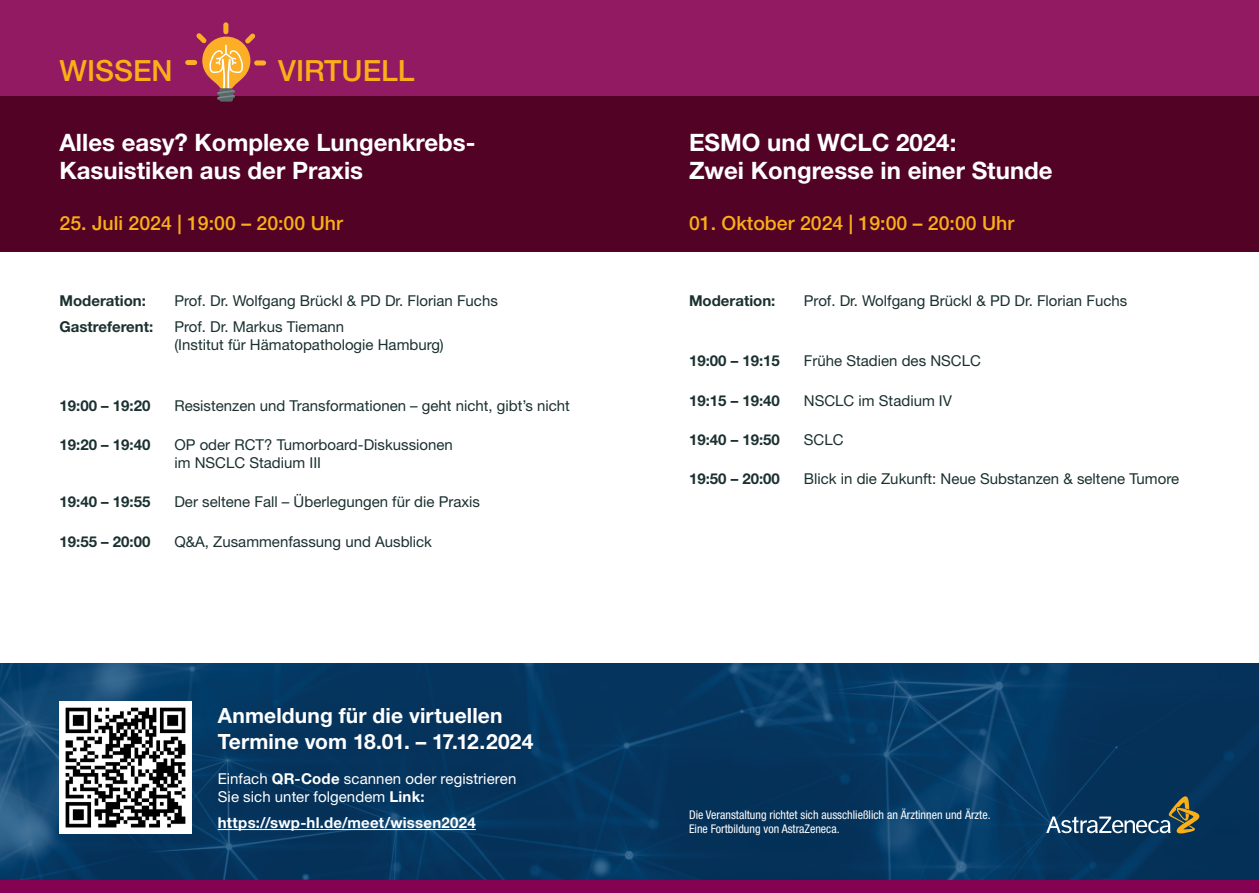
<style>
.page{position:relative;width:1259px;height:893px;background:#fff}
.page>*{position:absolute;margin:0;border:0;box-sizing:border-box;transform-origin:0 0}
.t1{font:500 29.25px "Helvetica Neue LT";color:#faaf18}
.t2{font:700 24px/28.8px "Helvetica Neue LT";color:#fff}
.t3{font:700 21px/25.2px "Helvetica Neue LT";letter-spacing:.005em;color:#fff}
.t4{font:500 19.5px "Helvetica Neue LT";color:#faaf18}
.t5{font:15px/18px "Helvetica Neue LT";color:#1b3030}
.t6{font:700 15px "Helvetica Neue LT";color:#1b3030}
.t7{font:15px/18px "Helvetica Neue LT";letter-spacing:.005em;color:#fff}
.t8{font:700 15px "Helvetica Neue LT";letter-spacing:.015em;color:#fff}
.t9{font:condensed 12px/14.4px "Helvetica Neue";color:#fff}
.s1{font-weight:700}
</style>
<div class="page">
<div style="left:0;top:0;width:1259px;height:252px;background:#911a63"></div>
<div style="left:0;top:96px;width:1259px;height:156px;background:#510225"></div>
<img style="left:0;top:663px;width:1259px;height:217px">
<hr style="left:218px;top:829px;width:258px;height:1px;background:#fff">
<div style="left:60px;top:701px;width:132px;height:133px;background:#fff"></div>
<img style="left:65px;top:707px;width:121px;height:121px">
<svg style="left:1046px;top:796px;width:156px;height:38px;background:#335369"></svg>
<div style="left:223px;top:22px;width:5px;height:12px;background:#fbae26;border-radius:3px"></div>
<div style="left:185px;top:60px;width:12px;height:5px;background:#fbae26;border-radius:3px"></div>
<div style="left:254px;top:60px;width:12px;height:6px;background:#fbae26;border-radius:3px"></div>
<svg style="left:196px;top:33px;width:59px;height:69px"></svg>
<div style="left:0;top:880px;width:1259px;height:13px;background:#850152"></div>
<h1 class="t1" style="left:60px;top:53px;width:115px">WISSEN</h1>
<h1 class="t1" style="left:278px;top:53px;width:138px">VIRTUELL</h1>
<h2 class="t2" style="left:60px;top:127px;width:417px">Alles easy? Komplexe Lungenkrebs-<br>Kasuistiken aus der Praxis</h2>
<h3 class="t4" style="left:60px;top:212px;width:285px">25. Juli 2024 | 19:00 – 20:00 Uhr</h3>
<p class="t6" style="left:60px;top:291px;width:88px">Moderation:</p>
<p class="t5" style="left:174px;top:291px;width:325px">Prof. Dr. Wolfgang Brückl &amp; PD Dr. Florian Fuchs</p>
<p class="t6" style="left:60px;top:318px;width:95px">Gastreferent:</p>
<p class="t5" style="left:174px;top:318px;width:271px">Prof. Dr. Markus Tiemann<br>(Institut für Hämatopathologie Hamburg)</p>
<p class="t6" style="left:60px;top:396px;width:92px">19:00 – 19:20</p>
<p class="t5" style="left:174px;top:396px;width:397px">Resistenzen und Transformationen – geht nicht, gibt’s nicht</p>
<p class="t6" style="left:60px;top:436px;width:92px">19:20 – 19:40</p>
<p class="t5" style="left:174px;top:436px;width:280px">OP oder RCT? Tumorboard-Diskussionen im NSCLC Stadium III</p>
<p class="t6" style="left:60px;top:493px;width:92px">19:40 – 19:55</p>
<p class="t5" style="left:174px;top:493px;width:307px">Der seltene Fall – Überlegungen für die Praxis</p>
<p class="t6" style="left:60px;top:532px;width:92px">19:55 – 20:00</p>
<p class="t5" style="left:174px;top:532px;width:259px">Q&amp;A, Zusammenfassung und Ausblick</p>
<h2 class="t2" style="left:689px;top:127px;width:365px">ESMO und WCLC 2024:<br>Zwei Kongresse in einer Stunde</h2>
<h3 class="t4" style="left:689px;top:212px;width:327px">01. Oktober 2024 | 19:00 – 20:00 Uhr</h3>
<p class="t6" style="left:689px;top:291px;width:88px">Moderation:</p>
<p class="t5" style="left:804px;top:291px;width:325px">Prof. Dr. Wolfgang Brückl &amp; PD Dr. Florian Fuchs</p>
<p class="t6" style="left:689px;top:352px;width:92px">19:00 – 19:15</p>
<p class="t5" style="left:804px;top:352px;width:178px">Frühe Stadien des NSCLC</p>
<p class="t6" style="left:689px;top:391px;width:92px">19:15 – 19:40</p>
<p class="t5" style="left:804px;top:391px;width:150px">NSCLC im Stadium IV</p>
<p class="t6" style="left:689px;top:430px;width:92px">19:40 – 19:50</p>
<p class="t5" style="left:804px;top:430px;width:41px">SCLC</p>
<p class="t6" style="left:689px;top:470px;width:92px">19:50 – 20:00</p>
<p class="t5" style="left:804px;top:470px;width:377px">Blick in die Zukunft: Neue Substanzen &amp; seltene Tumore</p>
<h3 class="t3" style="left:218px;top:703px;width:317px">Anmeldung für die virtuellen<br>Termine vom 18.01. – 17.12.2024</h3>
<p class="t7" style="left:218px;top:769px;width:300px">Einfach <span class="s1">QR-Code</span> scannen oder registrieren<br>Sie sich unter folgendem <span class="s1">Link:</span></p>
<p class="t8" style="left:218px;top:813px;width:259px">https://swp-hl.de/meet/wissen2024</p>
<p class="t9" style="left:689px;top:807px;width:303px">Die Veranstaltung richtet sich ausschließlich an Ärztinnen und Ärzte.<br>Eine Fortbildung von AstraZeneca.</p>
</div>
